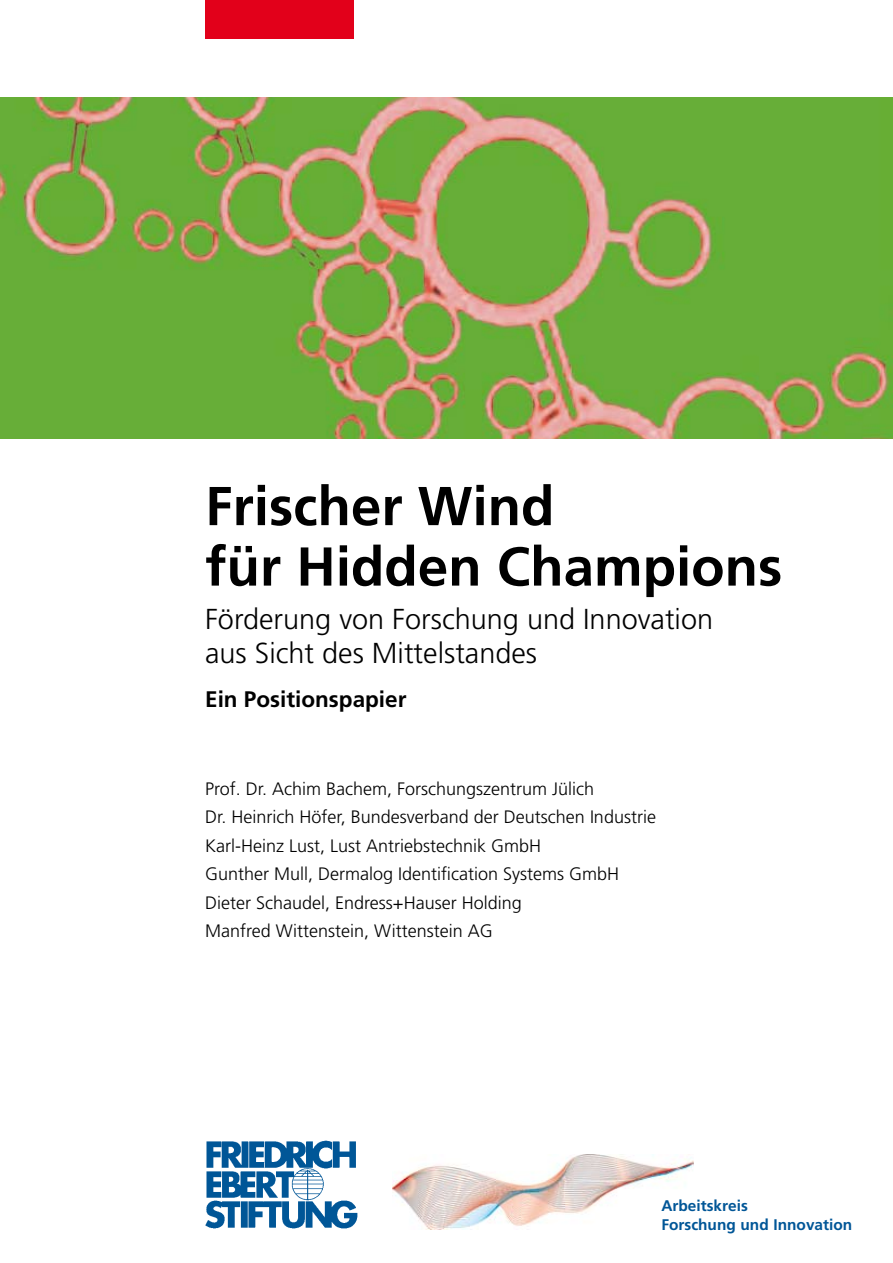
<style>
.page{position:relative;width:893px;height:1263px;background:#fff}
.page>*{position:absolute;margin:0;border:0;box-sizing:border-box;transform-origin:0 0}
.t1{font:700 54.6px/60.4px "Frutiger";color:#000}
.t2{font:300 28.8px/34.7px "Frutiger";color:#000}
.t3{font:700 22.5px "Frutiger";color:#000}
.t4{font:300 18px/28.5px "Frutiger";color:#000}
.t5{font:700 15.45px/18.5px "Frutiger";color:#005697}
</style>
<div class="page">
<img style="left:0;top:98px;width:893px;height:340px">
<div style="left:205px;top:0;width:149px;height:39px;background:#e2001a"></div>
<img style="left:205px;top:1140px;width:153px;height:89px">
<img style="left:393px;top:1154px;width:301px;height:75px">
<h1 class="t1" style="left:205px;top:476px;width:579px">Frischer Wind<br>für Hidden Champions</h1>
<h2 class="t2" style="left:205px;top:602px;width:509px">Förderung von Forschung und Innovation aus Sicht des Mittelstandes</h2>
<p class="t3" style="left:205px;top:686px;width:203px">Ein Positionspapier</p>
<p class="t4" style="left:205px;top:774px;width:452px">Prof. Dr. Achim Bachem, Forschungszentrum Jülich<br>Dr. Heinrich Höfer, Bundesverband der Deutschen Industrie Karl-Heinz Lust, Lust Antriebstechnik GmbH<br>Gunther Mull, Dermalog Identification Systems GmbH Dieter Schaudel, Endress+Hauser Holding<br>Manfred Wittenstein, Wittenstein AG</p>
<p class="t5" style="left:661px;top:1196px;width:192px">Arbeitskreis<br>Forschung und Innovation</p>
</div>
